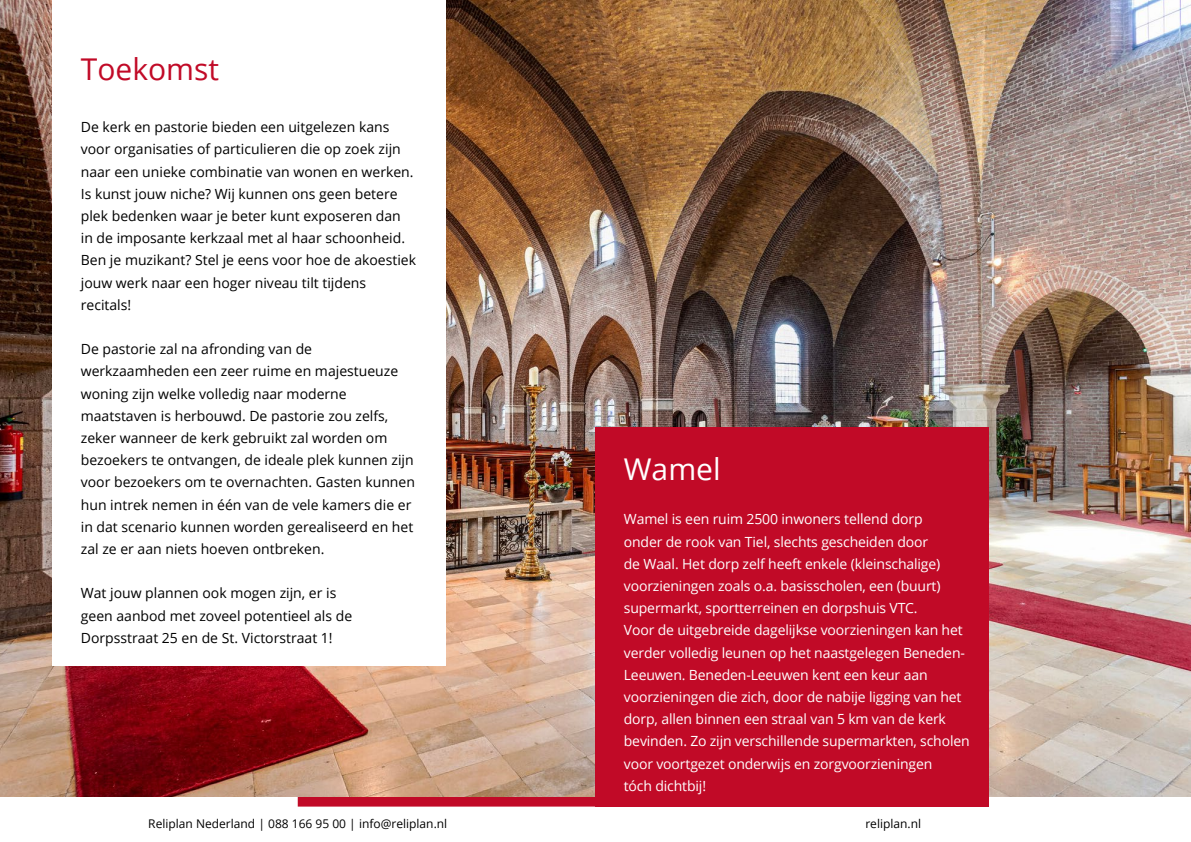
<style>
.page{position:relative;width:1191px;height:842px;background:#fff}
.page>*{position:absolute;margin:0;border:0;box-sizing:border-box;transform-origin:0 0}
.t1{font:30px "Open Sans";color:#c10a27}
.t2{font:30px "Open Sans";color:#fff}
.t3{font:14px/22.2px "Open Sans";color:#000}
.t4{font:14px/22.2px "Open Sans";letter-spacing:-.01em;color:#fff}
.t5{font:12px "Open Sans";color:#000}
</style>
<div class="page">
<div style="left:298px;top:796px;width:297px;height:10px;background:#c10a27"></div>
<img style="left:0;top:0;width:1191px;height:796px">
<div style="left:595px;top:427px;width:393px;height:379px;background:#c10a27"></div>
<div style="left:52px;top:0;width:393px;height:665px;background:#fff"></div>
<p class="t1" style="left:81px;top:49px;width:140px">Toekomst</p>
<p class="t3" style="left:81px;top:116px;width:337px">De kerk en pastorie bieden een uitgelezen kans voor organisaties of particulieren die op zoek zijn naar een unieke combinatie van wonen en werken.<br>Is kunst jouw niche? Wij kunnen ons geen betere plek bedenken waar je beter kunt exposeren dan in de imposante kerkzaal met al haar schoonheid.<br>Ben je muzikant? Stel je eens voor hoe de akoestiek jouw werk naar een hoger niveau tilt tijdens recitals!</p>
<p class="t3" style="left:81px;top:338px;width:336px">De pastorie zal na afronding van de werkzaamheden een zeer ruime en majestueuze woning zijn welke volledig naar moderne maatstaven is herbouwd. De pastorie zou zelfs, zeker wanneer de kerk gebruikt zal worden om bezoekers te ontvangen, de ideale plek kunnen zijn voor bezoekers om te overnachten. Gasten kunnen hun intrek nemen in één van de vele kamers die er in dat scenario kunnen worden gerealiseerd en het zal ze er aan niets hoeven ontbreken.</p>
<p class="t3" style="left:81px;top:582px;width:273px">Wat jouw plannen ook mogen zijn, er is geen aanbod met zoveel potentieel als de<br>Dorpsstraat 25 en de St. Victorstraat 1!</p>
<p class="t2" style="left:624px;top:449px;width:98px">Wamel</p>
<p class="t4" style="left:624px;top:508px;width:318px">Wamel is een ruim 2500 inwoners tellend dorp onder de rook van Tiel, slechts gescheiden door de Waal. Het dorp zelf heeft enkele (kleinschalige) voorzieningen zoals o.a. basisscholen, een (buurt) supermarkt, sportterreinen en dorpshuis VTC.</p>
<p class="t4" style="left:624px;top:619px;width:347px">Voor de uitgebreide dagelijkse voorzieningen kan het verder volledig leunen op het naastgelegen Beneden-Leeuwen. Beneden-Leeuwen kent een keur aan voorzieningen die zich, door de nabije ligging van het dorp, allen binnen een straal van 5 km van de kerk bevinden. Zo zijn verschillende supermarkten, scholen voor voortgezet onderwijs en zorgvoorzieningen<br>tóch dichtbij!</p>
<p class="t5" style="left:148px;top:815px;width:300px">Reliplan Nederland | 088 166 95 00 | info@reliplan.nl</p>
<p class="t5" style="left:865px;top:815px;width:57px">reliplan.nl</p>
</div>
